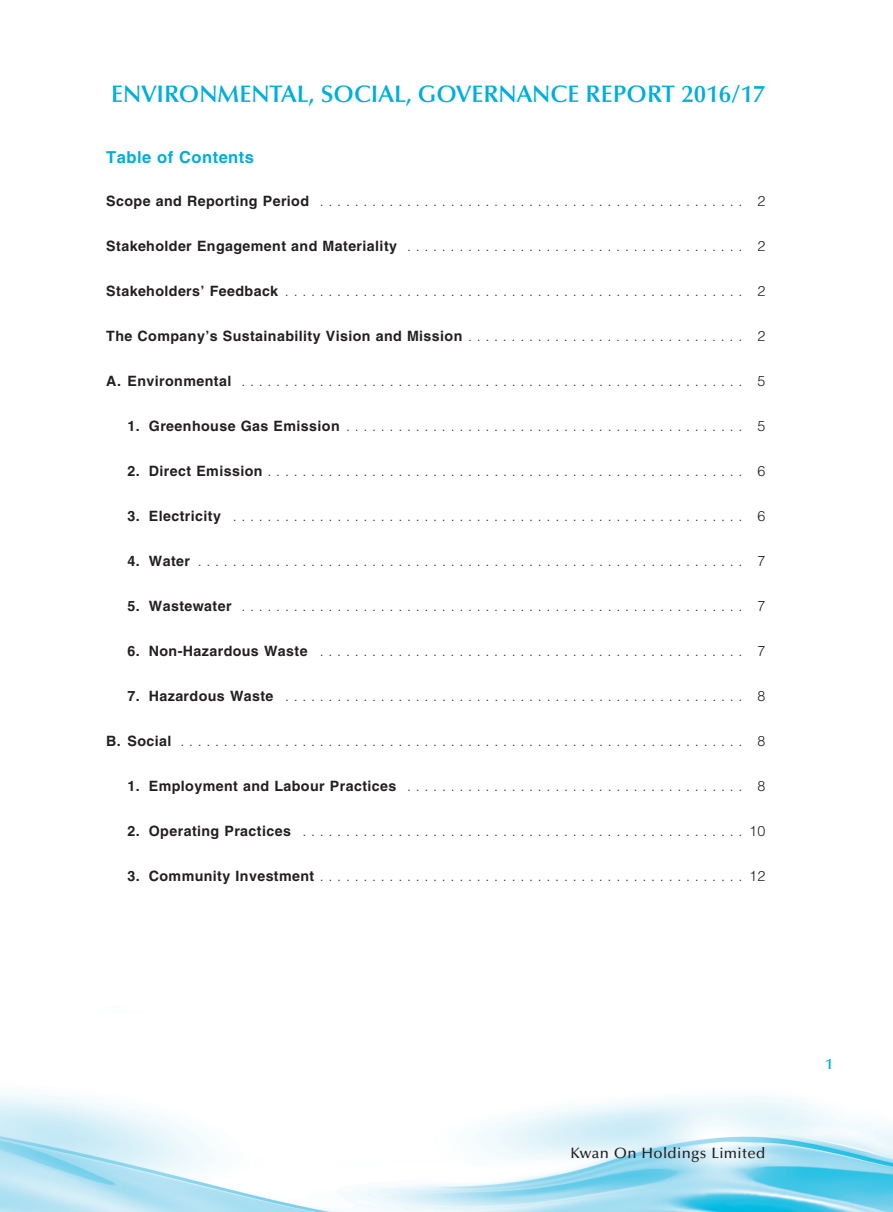
<style>
.page{position:relative;width:893px;height:1212px;background:#fff}
.page>*{position:absolute;margin:0;border:0;box-sizing:border-box;transform-origin:0 0}
.t1{font:600 24px "Optima LT Std";color:#00aedc}
.t2{font:700 16.5px "Helvetica LT Std";letter-spacing:.03em;color:#00aedc}
.t3{font:500 15px "Optima LT Std";letter-spacing:.025em;color:#231f20}
.t4{font:600 15px "Optima LT Std";color:#00aedc}
.t5{font:300 14.25px "Helvetica LT Std";color:#231f20}
.t6{font:700 14.25px "Helvetica LT Std";letter-spacing:.03em;color:#231f20}
.s1{font-weight:700}
.s2{font-weight:300}
</style>
<div class="page">
<img style="left:0;top:1092px;width:893px;height:120px">
<h1 class="t1" style="left:111px;top:80px;width:656px">ENVIRONMENTAL, SOCIAL, GOVERNANCE REPORT 2016/17</h1>
<p class="t2" style="left:106px;top:147px;width:149px">Table of Contents</p>
<p class="t5" style="left:106px;top:192px;width:629px"><span class="s1">Scope and Reporting Period</span> . . . . . . . . . . . . . . . . . . . . . . . . . . . . . . . . . . . . . . . . . . . . . . . .</p>
<p class="t5" style="left:757px;top:192px;width:9px">2</p>
<p class="t5" style="left:106px;top:237px;width:629px"><span class="s1">Stakeholder Engagement and Materiality</span> . . . . . . . . . . . . . . . . . . . . . . . . . . . . . . . . . . . . . .</p>
<p class="t5" style="left:757px;top:237px;width:9px">2</p>
<p class="t5" style="left:106px;top:282px;width:629px"><span class="s1">Stakeholders’ Feedback</span> . . . . . . . . . . . . . . . . . . . . . . . . . . . . . . . . . . . . . . . . . . . . . . . . . . . .</p>
<p class="t5" style="left:757px;top:282px;width:9px">2</p>
<p class="t6" style="left:106px;top:327px;width:629px">The Company’s Sustainability Vision and Mission <span class="s2">. . . . . . . . . . . . . . . . . . . . . . . . . . . . . . .</span></p>
<p class="t5" style="left:757px;top:327px;width:9px">2</p>
<p class="t5" style="left:106px;top:372px;width:629px"><span class="s1">A. Environmental</span> . . . . . . . . . . . . . . . . . . . . . . . . . . . . . . . . . . . . . . . . . . . . . . . . . . . . . . . . .</p>
<p class="t5" style="left:757px;top:372px;width:9px">5</p>
<p class="t5" style="left:128px;top:417px;width:608px"><span class="s1">1. Greenhouse Gas Emission</span> . . . . . . . . . . . . . . . . . . . . . . . . . . . . . . . . . . . . . . . . . . . . .</p>
<p class="t5" style="left:757px;top:417px;width:9px">5</p>
<p class="t5" style="left:128px;top:462px;width:608px"><span class="s1">2. Direct Emission</span> . . . . . . . . . . . . . . . . . . . . . . . . . . . . . . . . . . . . . . . . . . . . . . . . . . . . . .</p>
<p class="t5" style="left:757px;top:462px;width:9px">6</p>
<p class="t5" style="left:128px;top:507px;width:608px"><span class="s1">3. Electricity</span> . . . . . . . . . . . . . . . . . . . . . . . . . . . . . . . . . . . . . . . . . . . . . . . . . . . . . . . . . .</p>
<p class="t5" style="left:757px;top:507px;width:9px">6</p>
<p class="t5" style="left:128px;top:552px;width:608px"><span class="s1">4. Water</span> . . . . . . . . . . . . . . . . . . . . . . . . . . . . . . . . . . . . . . . . . . . . . . . . . . . . . . . . . . . . . .</p>
<p class="t5" style="left:757px;top:552px;width:9px">7</p>
<p class="t5" style="left:128px;top:597px;width:608px"><span class="s1">5. Wastewater</span> . . . . . . . . . . . . . . . . . . . . . . . . . . . . . . . . . . . . . . . . . . . . . . . . . . . . . . . . .</p>
<p class="t5" style="left:757px;top:597px;width:9px">7</p>
<p class="t5" style="left:128px;top:642px;width:608px"><span class="s1">6. Non-Hazardous Waste</span> . . . . . . . . . . . . . . . . . . . . . . . . . . . . . . . . . . . . . . . . . . . . . . . .</p>
<p class="t5" style="left:757px;top:642px;width:9px">7</p>
<p class="t5" style="left:128px;top:687px;width:608px"><span class="s1">7. Hazardous Waste</span> . . . . . . . . . . . . . . . . . . . . . . . . . . . . . . . . . . . . . . . . . . . . . . . . . . . .</p>
<p class="t5" style="left:757px;top:687px;width:9px">8</p>
<p class="t5" style="left:106px;top:732px;width:629px"><span class="s1">B. Social</span> . . . . . . . . . . . . . . . . . . . . . . . . . . . . . . . . . . . . . . . . . . . . . . . . . . . . . . . . . . . . . . . .</p>
<p class="t5" style="left:757px;top:732px;width:9px">8</p>
<p class="t5" style="left:128px;top:777px;width:608px"><span class="s1">1. Employment and Labour Practices</span> . . . . . . . . . . . . . . . . . . . . . . . . . . . . . . . . . . . . . .</p>
<p class="t5" style="left:757px;top:777px;width:9px">8</p>
<p class="t5" style="left:128px;top:822px;width:639px"><span class="s1">2. Operating Practices</span> . . . . . . . . . . . . . . . . . . . . . . . . . . . . . . . . . . . . . . . . . . . . . . . . . . 10</p>
<p class="t5" style="left:128px;top:867px;width:639px"><span class="s1">3. Community Investment</span> . . . . . . . . . . . . . . . . . . . . . . . . . . . . . . . . . . . . . . . . . . . . . . . . 12</p>
<p class="t3" style="left:570px;top:1144px;width:197px">Kwan On Holdings Limited</p>
<p class="t4" style="left:825px;top:1055px;width:9px">1</p>
</div>
